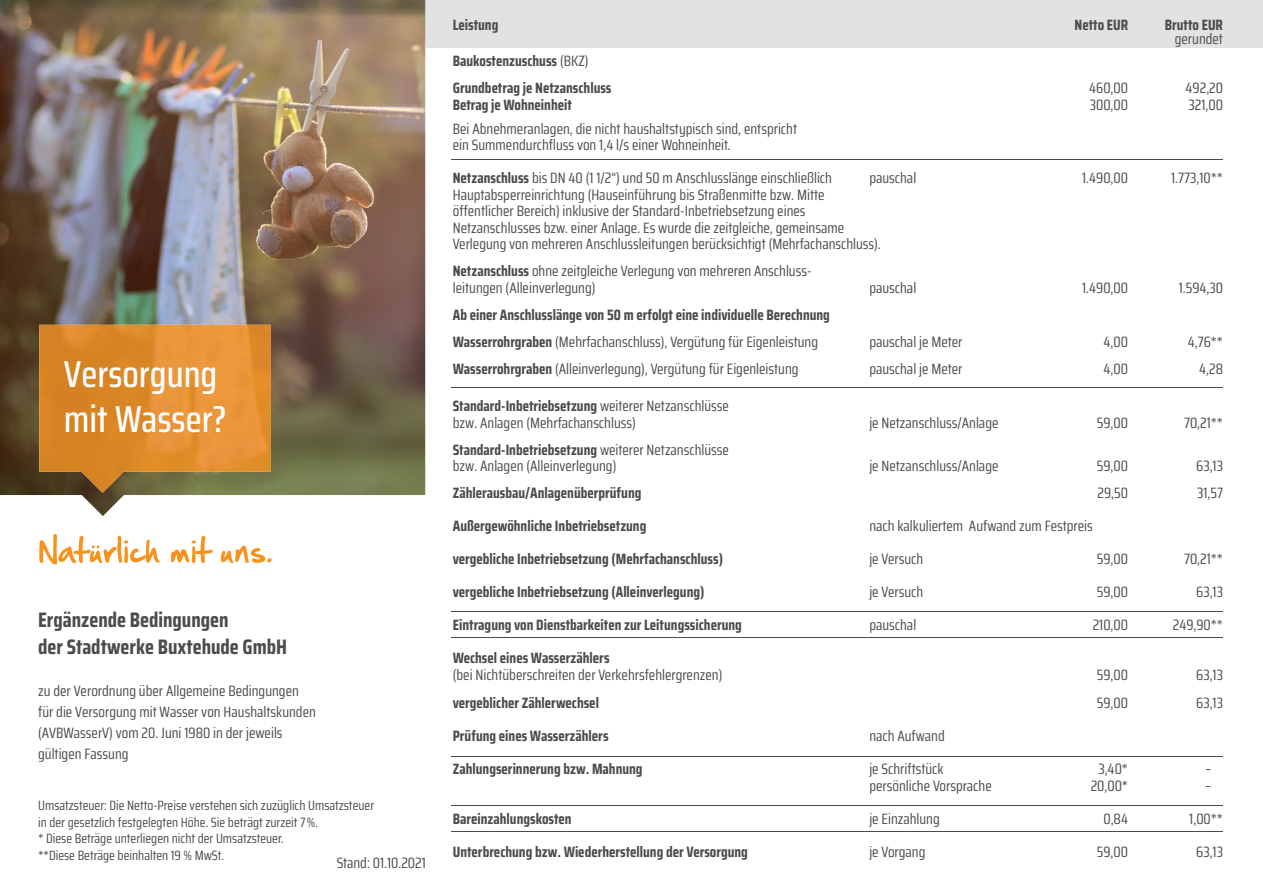
<style>
.page{position:relative;width:1263px;height:893px;background:#fff}
.page>*{position:absolute;margin:0;border:0;box-sizing:border-box;transform-origin:0 0}
.t1{font:500 37.5px/45px "Saira Condensed";color:#fff}
.t2{font:700 21px/27px "Saira Condensed";color:#4b4c4d}
.t3{font:15px/16.5px "Saira Condensed";color:#4b4c4d}
.t4{font:700 15px/27px "Saira Condensed";color:#4b4c4d}
.t5{font:13.5px/16.5px "Saira Condensed";color:#4b4c4d}
.s1{font-weight:400}
.s2{font-weight:700}
</style>
<div class="page">
<div style="left:425px;top:0;width:838px;height:47px;background:#e1e2e4"></div>
<img style="left:0;top:0;width:425px;height:516px">
<img style="left:39px;top:325px;width:232px;height:168px">
<svg style="left:39px;top:534px;width:121px;height:30px"></svg>
<svg style="left:171px;top:536px;width:42px;height:27px"></svg>
<svg style="left:221px;top:546px;width:51px;height:17px"></svg>
<hr style="left:452px;top:159px;width:771px;height:1px;background:#4b4c4d">
<hr style="left:452px;top:387px;width:771px;height:1px;background:#4b4c4d">
<hr style="left:452px;top:611px;width:771px;height:1px;background:#4b4c4d">
<hr style="left:452px;top:637px;width:771px;height:1px;background:#4b4c4d">
<hr style="left:452px;top:756px;width:771px;height:1px;background:#4b4c4d">
<hr style="left:452px;top:805px;width:771px;height:1px;background:#4b4c4d">
<hr style="left:452px;top:831px;width:771px;height:1px;background:#4b4c4d">
<h1 class="t1" style="left:64px;top:351px;width:164px">Versorgung mit Wasser?</h1>
<h2 class="t2" style="left:38px;top:606px;width:251px">Ergänzende Bedingungen<br>der Stadtwerke Buxtehude GmbH</h2>
<p class="t3" style="left:38px;top:680px;width:279px;line-height:21px">zu der Verordnung über Allgemeine Bedingungen für die Versorgung mit Wasser von Haushaltskunden (AVBWasserV) vom 20. Juni 1980 in der jeweils gültigen Fassung</p>
<p class="t5" style="left:38px;top:797px;width:338px">Umsatzsteuer: Die Netto-Preise verstehen sich zuzüglich Umsatzsteuer in der gesetzlich festgelegten Höhe. Sie beträgt zurzeit 7 %.<br>* Diese Beträge unterliegen nicht der Umsatzsteuer.<br>**Diese Beträge beinhalten 19 % MwSt.</p>
<p class="t3" style="left:337px;top:854px;width:91px">Stand: 01.10.2021</p>
<p class="t4" style="left:453px;top:11px;width:47px">Leistung</p>
<p class="t4" style="left:1074px;top:11px;width:55px">Netto EUR</p>
<p class="t4" style="left:1165px;top:11px;width:60px">Brutto EUR</p>
<p class="t3" style="left:1175px;top:30px;width:50px">gerundet</p>
<p class="t4" style="left:453px;top:47px;width:160px">Baukostenzuschuss <span class="s1">(BKZ)<br></span>Grundbetrag je Netzanschluss</p>
<p class="t3" style="left:1089px;top:79px;width:40px">460,00</p>
<p class="t3" style="left:1185px;top:79px;width:39px">492,20</p>
<p class="t4" style="left:453px;top:91px;width:121px">Betrag je Wohneinheit</p>
<p class="t3" style="left:1090px;top:96px;width:40px">300,00</p>
<p class="t3" style="left:1188px;top:96px;width:36px">321,00</p>
<p class="t3" style="left:453px;top:120px;width:346px">Bei Abnehmeranlagen, die nicht haushaltstypisch sind, entspricht ein Summendurchfluss von 1,4 l/s einer Wohneinheit.</p>
<p class="t3" style="left:453px;top:169px;width:381px"><span class="s2">Netzanschluss</span> bis DN 40 (1 1/2“) und 50 m Anschlusslänge einschließlich</p>
<p class="t3" style="left:869px;top:169px;width:48px">pauschal</p>
<p class="t3" style="left:1082px;top:169px;width:47px">1.490,00</p>
<p class="t3" style="left:1171px;top:169px;width:53px">1.773,10**</p>
<p class="t3" style="left:453px;top:186px;width:430px">Hauptabsperreinrichtung (Hauseinführung bis Straßenmitte bzw. Mitte öffentlicher Bereich) inklusive der Standard-Inbetriebsetzung eines Netzanschlusses bzw. einer Anlage. Es wurde die zeitgleiche, gemeinsame Verlegung von mehreren Anschlussleitungen berücksichtigt (Mehrfachanschluss).</p>
<p class="t3" style="left:453px;top:262px;width:360px"><span class="s2">Netzanschluss</span> ohne zeitgleiche Verlegung von mehreren Anschluss&shy;leitungen (Alleinverlegung)</p>
<p class="t3" style="left:869px;top:279px;width:48px">pauschal</p>
<p class="t3" style="left:1082px;top:279px;width:47px">1.490,00</p>
<p class="t3" style="left:1179px;top:279px;width:46px">1.594,30</p>
<p class="t4" style="left:453px;top:301px;width:379px">Ab einer Anschlusslänge von 50 m erfolgt eine individuelle Berechnung<br>Wasserrohrgraben <span class="s1">(Mehrfachanschluss), Vergütung für Eigenleistung</span></p>
<p class="t3" style="left:869px;top:333px;width:95px">pauschal je Meter</p>
<p class="t3" style="left:1103px;top:333px;width:26px">4,00</p>
<p class="t3" style="left:1188px;top:333px;width:37px">4,76**</p>
<p class="t3" style="left:453px;top:360px;width:347px"><span class="s2">Wasserrohrgraben</span> (Alleinverlegung), Vergütung für Eigenleistung</p>
<p class="t3" style="left:869px;top:360px;width:95px">pauschal je Meter</p>
<p class="t3" style="left:1103px;top:360px;width:26px">4,00</p>
<p class="t3" style="left:1199px;top:360px;width:25px">4,28</p>
<p class="t3" style="left:453px;top:397px;width:278px"><span class="s2">Standard-Inbetriebsetzung</span> weiterer Netzanschlüsse bzw. Anlagen (Mehrfachanschluss)</p>
<p class="t3" style="left:869px;top:414px;width:131px">je Netzanschluss/Anlage</p>
<p class="t3" style="left:1097px;top:414px;width:33px">59,00</p>
<p class="t3" style="left:1184px;top:414px;width:41px">70,21**</p>
<p class="t3" style="left:453px;top:441px;width:278px"><span class="s2">Standard-Inbetriebsetzung</span> weiterer Netzanschlüsse bzw. Anlagen (Alleinverlegung)</p>
<p class="t3" style="left:869px;top:457px;width:131px">je Netzanschluss/Anlage</p>
<p class="t3" style="left:1097px;top:457px;width:33px">59,00</p>
<p class="t3" style="left:1196px;top:457px;width:28px">63,13</p>
<p class="t4" style="left:453px;top:479px;width:190px">Zählerausbau/Anlagenüberprüfung</p>
<p class="t3" style="left:1097px;top:484px;width:32px">29,50</p>
<p class="t3" style="left:1197px;top:484px;width:27px">31,57</p>
<p class="t4" style="left:453px;top:512px;width:195px">Außergewöhnliche Inbetriebsetzung</p>
<p class="t3" style="left:869px;top:517px;width:225px">nach kalkuliertem Aufwand zum Festpreis</p>
<p class="t4" style="left:453px;top:545px;width:272px">vergebliche Inbetriebsetzung (Mehrfachanschluss)</p>
<p class="t3" style="left:869px;top:550px;width:55px">je Versuch</p>
<p class="t3" style="left:1097px;top:550px;width:33px">59,00</p>
<p class="t3" style="left:1184px;top:550px;width:41px">70,21**</p>
<p class="t4" style="left:453px;top:578px;width:253px">vergebliche Inbetriebsetzung (Alleinverlegung)</p>
<p class="t3" style="left:869px;top:583px;width:55px">je Versuch</p>
<p class="t3" style="left:1097px;top:583px;width:33px">59,00</p>
<p class="t3" style="left:1196px;top:583px;width:28px">63,13</p>
<p class="t4" style="left:453px;top:611px;width:291px">Eintragung von Dienstbarkeiten zur Leitungssicherung</p>
<p class="t3" style="left:869px;top:616px;width:48px">pauschal</p>
<p class="t3" style="left:1093px;top:616px;width:37px">210,00</p>
<p class="t3" style="left:1173px;top:616px;width:52px">249,90**</p>
<p class="t4" style="left:453px;top:644px;width:158px">Wechsel eines Wasserzählers</p>
<p class="t3" style="left:453px;top:666px;width:271px">(bei Nichtüberschreiten der Verkehrsfehlergrenzen)</p>
<p class="t3" style="left:1097px;top:666px;width:33px">59,00</p>
<p class="t3" style="left:1196px;top:666px;width:28px">63,13</p>
<p class="t4" style="left:453px;top:689px;width:148px">vergeblicher Zählerwechsel</p>
<p class="t3" style="left:1097px;top:694px;width:33px">59,00</p>
<p class="t3" style="left:1196px;top:694px;width:28px">63,13</p>
<p class="t4" style="left:453px;top:722px;width:157px">Prüfung eines Wasserzählers</p>
<p class="t3" style="left:869px;top:727px;width:77px">nach Aufwand</p>
<p class="t4" style="left:453px;top:755px;width:191px">Zahlungserinnerung bzw. Mahnung</p>
<p class="t3" style="left:869px;top:760px;width:76px">je Schriftstück</p>
<p class="t3" style="left:1098px;top:760px;width:31px">3,40*</p>
<p class="t3" style="left:1205px;top:760px;width:8px">–</p>
<p class="t3" style="left:869px;top:777px;width:124px">persönliche Vorsprache</p>
<p class="t3" style="left:1091px;top:777px;width:39px">20,00*</p>
<p class="t3" style="left:1205px;top:777px;width:8px">–</p>
<p class="t4" style="left:453px;top:805px;width:120px">Bareinzahlungskosten</p>
<p class="t3" style="left:869px;top:810px;width:72px">je Einzahlung</p>
<p class="t3" style="left:1103px;top:810px;width:26px">0,84</p>
<p class="t3" style="left:1189px;top:810px;width:35px">1,00**</p>
<p class="t4" style="left:453px;top:838px;width:297px">Unterbrechung bzw. Wiederherstellung der Versorgung</p>
<p class="t3" style="left:869px;top:843px;width:58px">je Vorgang</p>
<p class="t3" style="left:1097px;top:843px;width:33px">59,00</p>
<p class="t3" style="left:1196px;top:843px;width:28px">63,13</p>
</div>
